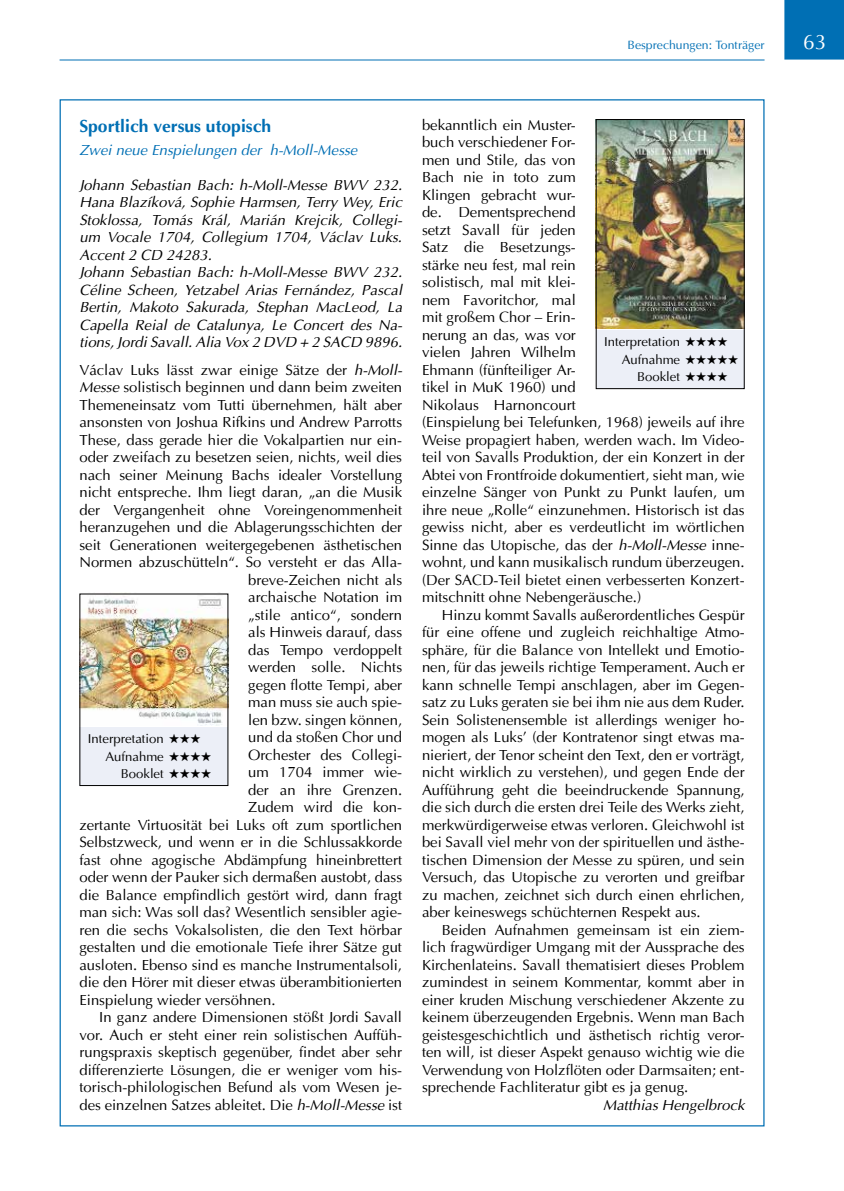
<style>
.page{position:relative;width:844px;height:1191px;background:#fff}
.page>*{position:absolute;margin:0;border:0;box-sizing:border-box;transform-origin:0 0}
.t1{font:21px "Ottawa Plain";color:#fff}
.t2{font:700 17.5px "Ottawa";color:#006fb4}
.t3{font:14.88px/17.5px "Ottawa Plain";color:#000;text-align:justify}
.t4{font:italic 14.88px/17.5px "Ottawa";color:#000}
.t5{font:italic 14.88px "Ottawa";color:#006fb4}
.t6{font:13.12px "Ottawa Plain";color:#000}
.t7{font:12.25px "Ottawa Plain";color:#006fb4}
.s1{font-family:"Ottawa";font-style:italic}
</style>
<div class="page">
<div style="left:784px;top:0;width:59px;height:60px;background:#006fb4"></div>
<hr style="left:60px;top:60px;width:704px;height:1px;background:#006fb4">
<img style="left:81px;top:592px;width:145px;height:133px">
<div style="left:79px;top:727px;width:149px;height:58px;background:#eceff7"></div>
<img style="left:597px;top:121px;width:145px;height:207px">
<div style="left:595px;top:330px;width:149px;height:58px;background:#eceff7"></div>
<div style="left:595px;top:119px;width:149px;height:270px;border:1px solid #000"></div>
<p class="t7" style="left:627px;top:38px;width:138px">Besprechungen: Tonträger</p>
<h1 class="t1" style="left:803px;top:30px;width:25px">63</h1>
<p class="t2" style="left:79px;top:115px;width:193px">Sportlich versus utopisch</p>
<p class="t5" style="left:79px;top:141px;width:279px">Zwei neue Enspielungen der h-Moll-Messe</p>
<p class="t4" style="left:79px;top:176px;width:324px">Johann Sebastian Bach: h-Moll-Messe BWV 232.<br>Hana Blazíková, Sophie Harmsen, Terry Wey, Eric Stoklossa, Tomás Král, Marián Krejcik, Collegi&shy;um Vocale 1704, Collegium 1704, Václav Luks.<br>Accent 2 CD 24283.<br>Johann Sebastian Bach: h-Moll-Messe BWV 232.<br>Céline Scheen, Yetzabel Arias Fernández, Pascal Bertin, Makoto Sakurada, Stephan MacLeod, La Capella Reial de Catalunya, Le Concert des Na&shy;tions, Jordi Savall. Alia Vox 2 DVD + 2 SACD 9896.</p>
<p class="t3" style="left:79px;top:361px;width:324px">Václav Luks lässt zwar einige Sätze der <span class="s1">h-Moll-</span></p>
<p class="t3" style="left:79px;top:378px;width:324px"><span class="s1">Messe</span> solistisch beginnen und dann beim zweiten</p>
<p class="t3" style="left:79px;top:396px;width:324px">Themeneinsatz vom Tutti übernehmen, hält aber</p>
<p class="t3" style="left:79px;top:413px;width:324px">ansonsten von Joshua Rifkins und Andrew Parrotts</p>
<p class="t3" style="left:79px;top:431px;width:324px">These, dass gerade hier die Vokalpartien nur ein-</p>
<p class="t3" style="left:79px;top:448px;width:324px">oder zweifach zu besetzen seien, nichts, weil dies</p>
<p class="t3" style="left:79px;top:466px;width:324px">nach seiner Meinung Bachs idealer Vorstellung</p>
<p class="t3" style="left:79px;top:483px;width:324px">nicht entspreche. Ihm liegt daran, „an die Musik</p>
<p class="t3" style="left:79px;top:501px;width:324px">der Vergangenheit ohne Voreingenommenheit</p>
<p class="t3" style="left:79px;top:518px;width:324px">heranzugehen und die Ablagerungsschichten der</p>
<p class="t3" style="left:79px;top:536px;width:324px">seit Generationen weitergegebenen ästhetischen</p>
<p class="t3" style="left:79px;top:553px;width:324px">Normen abzuschütteln“. So versteht er das Alla-</p>
<p class="t3" style="left:248px;top:571px;width:155px">breve-Zeichen nicht als</p>
<p class="t3" style="left:248px;top:588px;width:155px">archaische Notation im</p>
<p class="t3" style="left:248px;top:606px;width:155px">„stile antico“, sondern</p>
<p class="t3" style="left:248px;top:623px;width:155px">als Hinweis darauf, dass</p>
<p class="t3" style="left:248px;top:641px;width:155px">das Tempo verdoppelt</p>
<p class="t3" style="left:248px;top:658px;width:155px">werden solle. Nichts</p>
<p class="t3" style="left:248px;top:676px;width:155px">gegen flotte Tempi, aber</p>
<p class="t3" style="left:248px;top:693px;width:155px">man muss sie auch spie-</p>
<p class="t3" style="left:248px;top:711px;width:155px">len bzw. singen können,</p>
<p class="t3" style="left:248px;top:728px;width:155px">und da stoßen Chor und</p>
<p class="t3" style="left:248px;top:746px;width:155px">Orchester des Collegi-</p>
<p class="t3" style="left:248px;top:763px;width:155px">um 1704 immer wie-</p>
<p class="t3" style="left:248px;top:781px;width:155px">der an ihre Grenzen.</p>
<p class="t3" style="left:248px;top:798px;width:155px">Zudem wird die kon-</p>
<p class="t3" style="left:79px;top:816px;width:324px">zertante Virtuosität bei Luks oft zum sportlichen</p>
<p class="t3" style="left:79px;top:833px;width:324px">Selbstzweck, und wenn er in die Schlussakkorde</p>
<p class="t3" style="left:79px;top:851px;width:324px">fast ohne agogische Abdämpfung hineinbrettert</p>
<p class="t3" style="left:79px;top:868px;width:324px">oder wenn der Pauker sich dermaßen austobt, dass</p>
<p class="t3" style="left:79px;top:886px;width:324px">die Balance empfindlich gestört wird, dann fragt</p>
<p class="t3" style="left:79px;top:903px;width:324px">man sich: Was soll das? Wesentlich sensibler agie-</p>
<p class="t3" style="left:79px;top:921px;width:324px">ren die sechs Vokalsolisten, die den Text hörbar</p>
<p class="t3" style="left:79px;top:938px;width:324px">gestalten und die emotionale Tiefe ihrer Sätze gut</p>
<p class="t3" style="left:79px;top:956px;width:324px">ausloten. Ebenso sind es manche Instrumentalsoli,</p>
<p class="t3" style="left:79px;top:973px;width:324px">die den Hörer mit dieser etwas überambitionierten</p>
<p class="t3" style="left:79px;top:991px;width:197px">Einspielung wieder versöhnen.</p>
<p class="t3" style="left:99px;top:1008px;width:304px">In ganz andere Dimensionen stößt Jordi Savall</p>
<p class="t3" style="left:79px;top:1026px;width:324px">vor. Auch er steht einer rein solistischen Auffüh-</p>
<p class="t3" style="left:79px;top:1043px;width:324px">rungspraxis skeptisch gegenüber, findet aber sehr</p>
<p class="t3" style="left:79px;top:1061px;width:324px">differenzierte Lösungen, die er weniger vom his-</p>
<p class="t3" style="left:79px;top:1078px;width:324px">torisch-philologischen Befund als vom Wesen je-</p>
<p class="t3" style="left:79px;top:1096px;width:324px">des einzelnen Satzes ableitet. Die <span class="s1">h-Moll-Messe</span> ist</p>
<p class="t6" style="left:88px;top:731px;width:114px">Interpretation ★★★</p>
<p class="t6" style="left:105px;top:748px;width:108px">Aufnahme ★★★★</p>
<p class="t6" style="left:121px;top:766px;width:92px">Booklet ★★★★</p>
<p class="t3" style="left:422px;top:116px;width:324px;text-align:left">bekanntlich ein Muster-<br>buch verschiedener For-<br>men und Stile, das von<br>Bach nie in toto zum<br>Klingen gebracht wur-<br>de. Dementsprechend<br>setzt Savall für jeden<br>Satz die Besetzungs-<br>stärke neu fest, mal rein<br>solistisch, mal mit klei-<br>nem Favoritchor, mal<br>mit großem Chor – Erin-<br>nerung an das, was vor<br>vielen Jahren Wilhelm<br>Ehmann (fünfteiliger Ar-<br>tikel in MuK 1960) und<br>Nikolaus Harnoncourt<br>(Einspielung bei Telefunken, 1968) jeweils auf ihre<br>Weise propagiert haben, werden wach. Im Video&shy;teil von Savalls Produktion, der ein Konzert in der<br>Abtei von Frontfroide dokumentiert, sieht man, wie einzelne Sänger von Punkt zu Punkt laufen, um ihre neue „Rolle“ einzunehmen. Historisch ist das gewiss nicht, aber es verdeutlicht im wörtlichen<br>Sinne das Utopische, das der <span class="s1">h-Moll-Messe</span> inne&shy;wohnt, und kann musikalisch rundum überzeugen. (Der SACD-Teil bietet einen verbesserten Konzert&shy;mitschnitt ohne Nebengeräusche.)</p>
<p class="t3" style="left:422px;top:606px;width:324px;text-indent:20px">Hinzu kommt Savalls außerordentliches Gespür für eine offene und zugleich reichhaltige Atmo&shy;sphäre, für die Balance von Intellekt und Emotio&shy;nen, für das jeweils richtige Temperament. Auch er kann schnelle Tempi anschlagen, aber im Gegen&shy;satz zu Luks geraten sie bei ihm nie aus dem Ruder.<br>Sein Solistenensemble ist allerdings weniger ho&shy;mogen als Luks’ (der Kontratenor singt etwas ma&shy;nieriert, der Tenor scheint den Text, den er vorträgt, nicht wirklich zu verstehen), und gegen Ende der Aufführung geht die beeindruckende Spannung, die sich durch die ersten drei Teile des Werks zieht, merkwürdigerweise etwas verloren. Gleichwohl ist bei Savall viel mehr von der spirituellen und ästhe&shy;tischen Dimension der Messe zu spüren, und sein Versuch, das Utopische zu verorten und greifbar zu machen, zeichnet sich durch einen ehrlichen, aber keineswegs schüchternen Respekt aus.</p>
<p class="t3" style="left:422px;top:921px;width:324px;text-indent:20px">Beiden Aufnahmen gemeinsam ist ein ziem&shy;lich fragwürdiger Umgang mit der Aussprache des Kirchenlateins. Savall thematisiert dieses Problem zumindest in seinem Kommentar, kommt aber in einer kruden Mischung verschiedener Akzente zu keinem überzeugenden Ergebnis. Wenn man Bach geistesgeschichtlich und ästhetisch richtig veror&shy;ten will, ist dieser Aspekt genauso wichtig wie die Verwendung von Holzflöten oder Darmsaiten; ent&shy;sprechende Fachliteratur gibt es ja genug.</p>
<p class="t4" style="left:603px;top:1096px;width:143px">Matthias Hengelbrock</p>
<p class="t6" style="left:604px;top:334px;width:125px">Interpretation ★★★★</p>
<p class="t6" style="left:621px;top:352px;width:118px">Aufnahme ★★★★★</p>
<p class="t6" style="left:637px;top:369px;width:92px">Booklet ★★★★</p>
</div>
